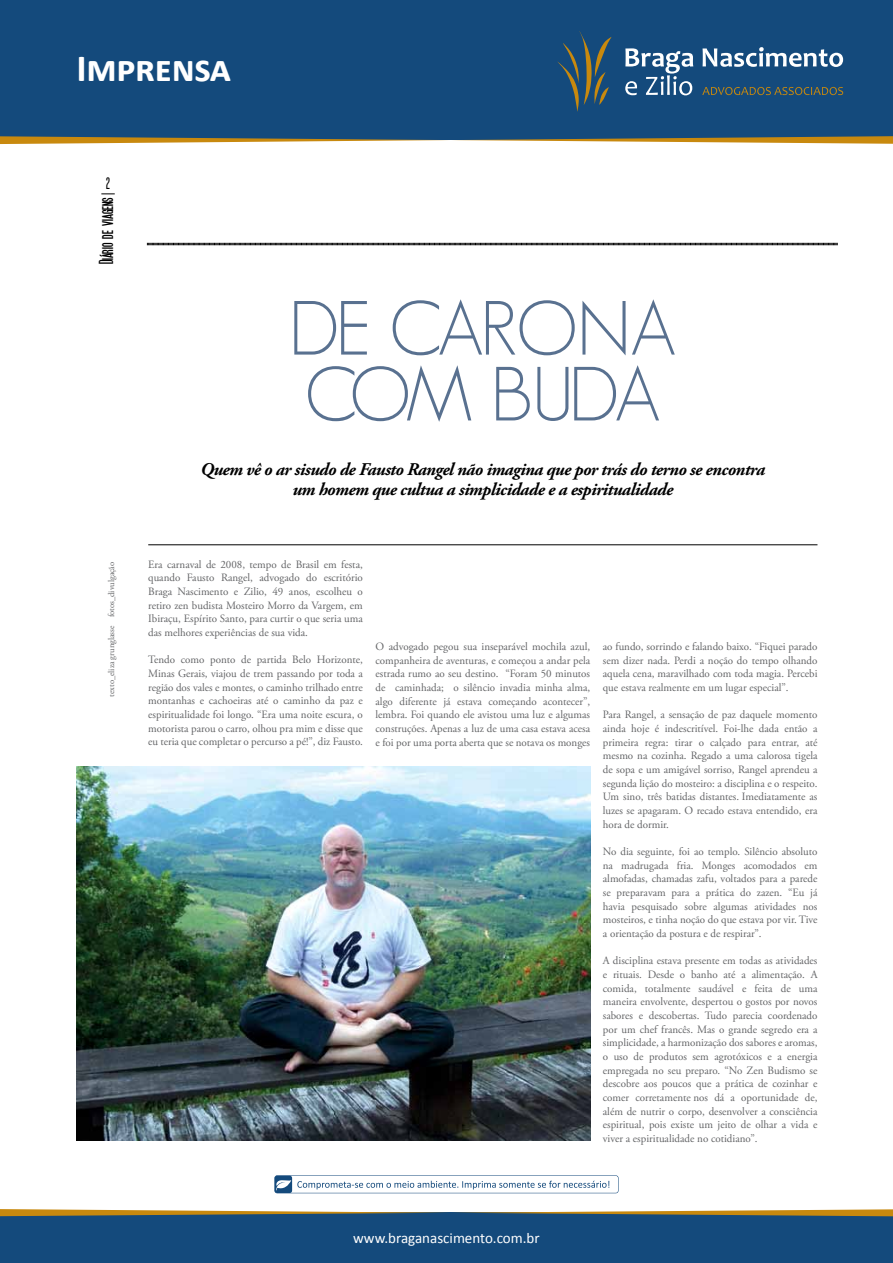
<style>
.page{position:relative;width:893px;height:1263px;background:#fff}
.page>*{position:absolute;margin:0;border:0;box-sizing:border-box;transform-origin:0 0}
.t1{font:300 75px/65.8px "Geosans";letter-spacing:-.06em;color:#597190}
.Titulos{font:700 38.7px "Calibri";letter-spacing:-.01em;color:#fff}
.t2{font:700 21.15px "SF Movie Poster";color:#000}
.t3{font:italic 700 17.85px/20px "Adobe Garamond Pro";letter-spacing:-.03em;color:#000;text-align:center}
.t4{font:700 17.55px "SF Movie Poster";color:#000}
.Conteudo{font:15px "Calibri";color:#fff}
.t5{font:11.25px/13.6px "Adobe Garamond Pro";color:#636466;text-align:justify}
.t6{font:8.7px "Adobe Garamond Pro";color:#636466}
</style>
<div class="page">
<div style="left:0;top:0;width:893px;height:140px;background:#144a7c"></div>
<div style="left:0;top:1213px;width:893px;height:50px;background:#144a7c"></div>
<svg style="left:0;top:136px;width:893px;height:8px"></svg>
<svg style="left:0;top:1209px;width:893px;height:7px"></svg>
<svg style="left:703px;top:47px;width:140px;height:20px"></svg>
<svg style="left:625px;top:48px;width:68px;height:47px"></svg>
<svg style="left:702px;top:87px;width:141px;height:8px"></svg>
<svg style="left:557px;top:31px;width:55px;height:81px"></svg>
<svg style="left:274px;top:1175px;width:344px;height:18px"></svg>
<svg style="left:147px;top:242px;width:691px;height:4px;background:#7f7f7f"></svg>
<svg style="left:101px;top:194px;width:14px;height:1px"></svg>
<img style="left:77px;top:767px;width:513px;height:374px">
<hr style="left:148px;top:544px;width:669px;height:1px;background:#000">
<p class="Titulos" style="left:77px;top:43px;width:156px">Imprensa</p>
<p class="t4" style="left:106px;top:174px;width:6px">2</p>
<p class="t2" style="left:95px;top:264px;width:69px;rotate:-90deg">Diário de viagens</p>
<p class="t6" style="left:106px;top:697px;width:136px;rotate:-90deg">texto_eliza grunglasse fotos_divulgação</p>
<p class="t1" style="left:289px;top:296px;width:390px">DE CARONA<br>COM BUDA</p>
<p class="t3" style="left:201px;top:460px;width:566px">Quem vê o ar sisudo de Fausto Rangel não imagina que por trás do terno se encontra um homem que cultua a simplicidade e a espiritualidade</p>
<p class="t5" style="left:148px;top:558px;width:216px">Era carnaval de 2008, tempo de Brasil em festa, quando Fausto Rangel, advogado do escritório Braga Nascimento e Zilio, 49 anos, escolheu o retiro zen budista Mosteiro Morro da Vargem, em Ibiraçu, Espírito Santo, para curtir o que seria uma das melhores experiências de sua vida.</p>
<p class="t5" style="left:148px;top:653px;width:216px">Tendo como ponto de partida Belo Horizonte, Minas Gerais, viajou de trem passando por toda a região dos vales e montes, o caminho trilhado entre montanhas e cachoeiras até o caminho da paz e espiritualidade foi longo. “Era uma noite escura, o motorista parou o carro, olhou pra mim e disse que eu teria que completar o percurso a pé!”, diz Fausto.</p>
<p class="t5" style="left:376px;top:640px;width:216px">O advogado pegou sua inseparável mochila azul, companheira de aventuras, e começou a andar pela estrada rumo ao seu destino. “Foram 50 minutos de caminhada; o silêncio invadia minha alma, algo diferente já estava começando acontecer”, lembra. Foi quando ele avistou uma luz e algumas construções. Apenas a luz de uma casa estava acesa e foi por uma porta aberta que se notava os monges</p>
<p class="t5" style="left:603px;top:640px;width:216px">ao fundo, sorrindo e falando baixo. “Fiquei parado sem dizer nada. Perdi a noção do tempo olhando aquela cena, maravilhado com toda magia. Percebi que estava realmente em um lugar especial”.</p>
<p class="t5" style="left:603px;top:708px;width:216px">Para Rangel, a sensação de paz daquele momento ainda hoje é indescritível. Foi-lhe dada então a primeira regra: tirar o calçado para entrar, até mesmo na cozinha. Regado a uma calorosa tigela de sopa e um amigável sorriso, Rangel aprendeu a segunda lição do mosteiro: a disciplina e o respeito.<br>Um sino, três batidas distantes. Imediatamente as luzes se apagaram. O recado estava entendido, era hora de dormir.</p>
<p class="t5" style="left:603px;top:845px;width:216px">No dia seguinte, foi ao templo. Silêncio absoluto na madrugada fria. Monges acomodados em almofadas, chamadas zafu, voltados para a parede se preparavam para a prática do zazen. “Eu já havia pesquisado sobre algumas atividades nos mosteiros, e tinha noção do que estava por vir. Tive a orientação da postura e de respirar”.</p>
<p class="t5" style="left:603px;top:954px;width:216px">A disciplina estava presente em todas as atividades e rituais. Desde o banho até a alimentação. A comida, totalmente saudável e feita de uma maneira envolvente, despertou o gostos por novos sabores e descobertas. Tudo parecia coordenado por um chef francês. Mas o grande segredo era a simplicidade, a harmonização dos sabores e aromas, o uso de produtos sem agrotóxicos e a energia empregada no seu preparo. “No Zen Budismo se descobre aos poucos que a prática de cozinhar e comer corretamente nos dá a oportunidade de, além de nutrir o corpo, desenvolver a consciência espiritual, pois existe um jeito de olhar a vida e viver a espiritualidade no cotidiano”.</p>
<p class="Conteudo" style="left:353px;top:1229px;width:188px">www.braganascimento.com.br</p>
</div>
